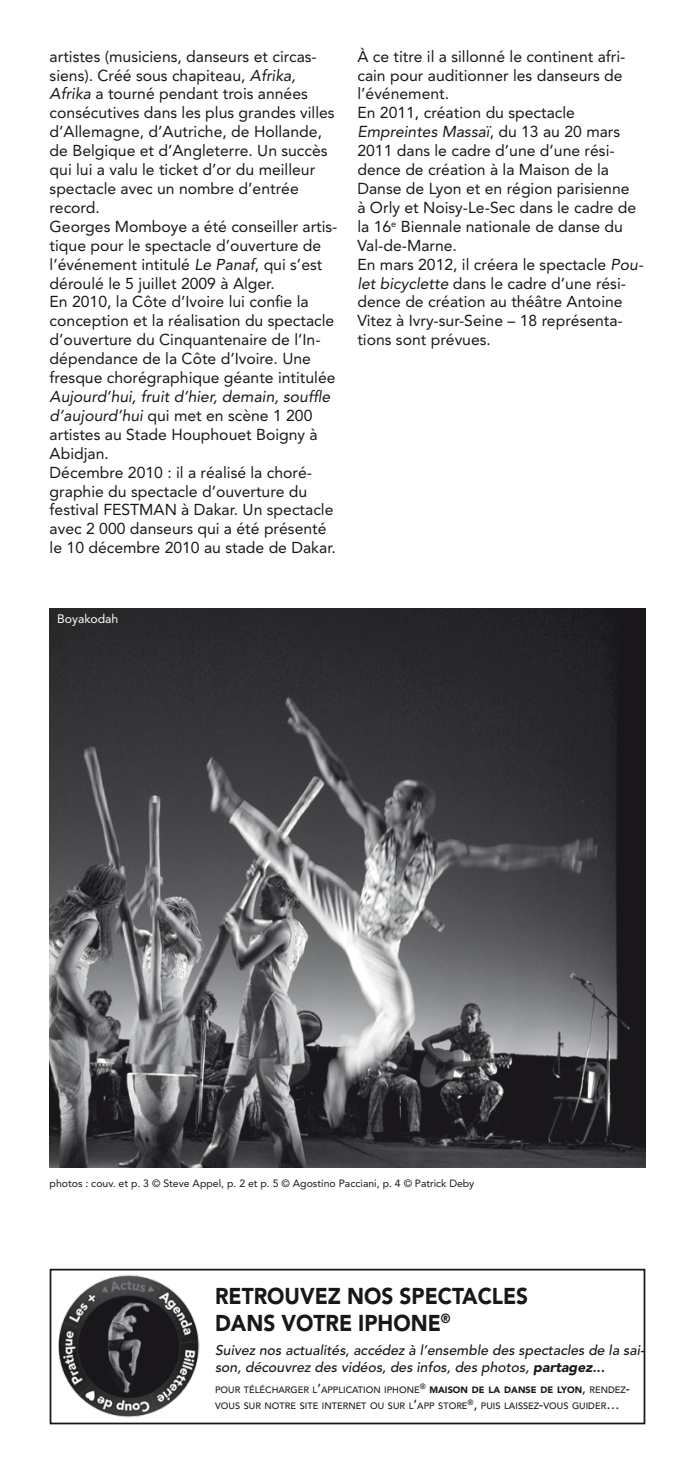
<style>
.page{position:relative;width:695px;height:1474px;background:#fff}
.page>*{position:absolute;margin:0;border:0;box-sizing:border-box;transform-origin:0 0}
.t1{font:900 22.75px/26.2px "Avenir";color:#1a171c;scale:.92 1}
.t2{font:15.75px/18.9px "Avenir";color:#1a171c}
.t3{font:italic 500 14px/16.8px "Avenir";color:#1a171c}
.t4{font:12.25px "Avenir";color:#fff}
.t5{font:10.5px "Avenir";color:#1a171c}
.t6{font:500 9.1px/15.8px "Avenir";color:#1a171c}
.t7{font:500 7.52px "Avenir";color:#1a171c}
.s1{font-style:italic}
.s2{font-weight:900}
.s3{font-weight:800}
.s4{font-size:13.12px}
</style>
<div class="page">
<img style="left:50px;top:608px;width:595px;height:559px">
<img style="left:58px;top:1274px;width:142px;height:144px">
<div style="left:50px;top:1268px;width:595px;height:156px;border:2px solid #1a171c"></div>
<p class="t2" style="left:50px;top:47px;width:289px">artistes (musiciens, danseurs et circas&shy;siens). Créé sous chapiteau, <span class="s1">Afrika, Afrika</span> a tourné pendant trois années consécutives dans les plus grandes villes d’Allemagne, d’Autriche, de Hollande, de Belgique et d’Angleterre. Un succès qui lui a valu le ticket d’or du meilleur spectacle avec un nombre d’entrée record.<br>Georges Momboye a été conseiller artis&shy;tique pour le spectacle d’ouverture de l’événement intitulé <span class="s1">Le Panaf</span>, qui s’est déroulé le 5 juillet 2009 à Alger.<br>En 2010, la Côte d’Ivoire lui confie la conception et la réalisation du spectacle d’ouverture du Cinquantenaire de l’In&shy;dépendance de la Côte d’Ivoire. Une fresque chorégraphique géante intitulée</p>
<p class="t2" style="left:50px;top:387px;width:288px"><span class="s1">Aujourd’hui, fruit d’hier, demain, souffle d’aujourd’hui</span> qui met en scène 1 200 artistes au Stade Houphouet Boigny à Abidjan.<br>Décembre 2010 : il a réalisé la choré&shy;graphie du spectacle d’ouverture du festival FESTMAN à Dakar. Un spectacle avec 2 000 danseurs qui a été présenté le 10 décembre 2010 au stade de Dakar.</p>
<p class="t2" style="left:357px;top:47px;width:287px">À ce titre il a sillonné le continent afri&shy;cain pour auditionner les danseurs de l’événement.<br>En 2011, création du spectacle <span class="s1">Empreintes Massaï</span>, du 13 au 20 mars 2011 dans le cadre d’une d’une rési&shy;dence de création à la Maison de la Danse de Lyon et en région parisienne<br>à Orly et Noisy-Le-Sec dans le cadre de la 16<sup>e</sup> Biennale nationale de danse du Val-de-Marne.<br>En mars 2012, il créera le spectacle <span class="s1">Pou&shy;let bicyclette</span> dans le cadre d’une rési&shy;dence de création au théâtre Antoine Vitez à Ivry-sur-Seine – 18 représenta&shy;tions sont prévues.</p>
<p class="t4" style="left:57px;top:611px;width:63px">Boyakodah</p>
<p class="t5" style="left:50px;top:1177px;width:426px">photos : couv. et p. 3 © Steve Appel, p. 2 et p. 5 © Agostino Pacciani, p. 4 © Patrick Deby</p>
<h1 class="t1" style="left:215px;top:1282px;width:342px">RETROUVEZ NOS SPECTACLES<br>DANS VOTRE IPHONE<sup>®</sup></h1>
<p class="t3" style="left:215px;top:1342px;width:431px">Suivez nos actualités, accédez à l’ensemble des spectacles de la sai&shy;son, découvrez des vidéos, des infos, des photos, <span class="s2">partagez</span><span class="s3">...</span></p>
<p class="t6" style="left:215px;top:1382px;width:206px">POUR TÉLÉCHARGER L<span class="s4">’</span>APPLICATION IPHONE</p>
<p class="t7" style="left:419px;top:1381px;width:8px">®</p>
<p class="t6" style="left:215px;top:1382px;width:416px;text-indent:214px"><span class="s2">MAISON DE LA DANSE DE LYON</span><span class="s4">,</span> RENDEZ<span class="s4">-<br></span>VOUS SUR NOTRE SITE INTERNET OU SUR L<span class="s4">’</span>APP STORE<sup>®</sup><span class="s4">,</span> PUIS LAISSEZ<span class="s4">-</span>VOUS GUIDER<span class="s4">…</span></p>
</div>
